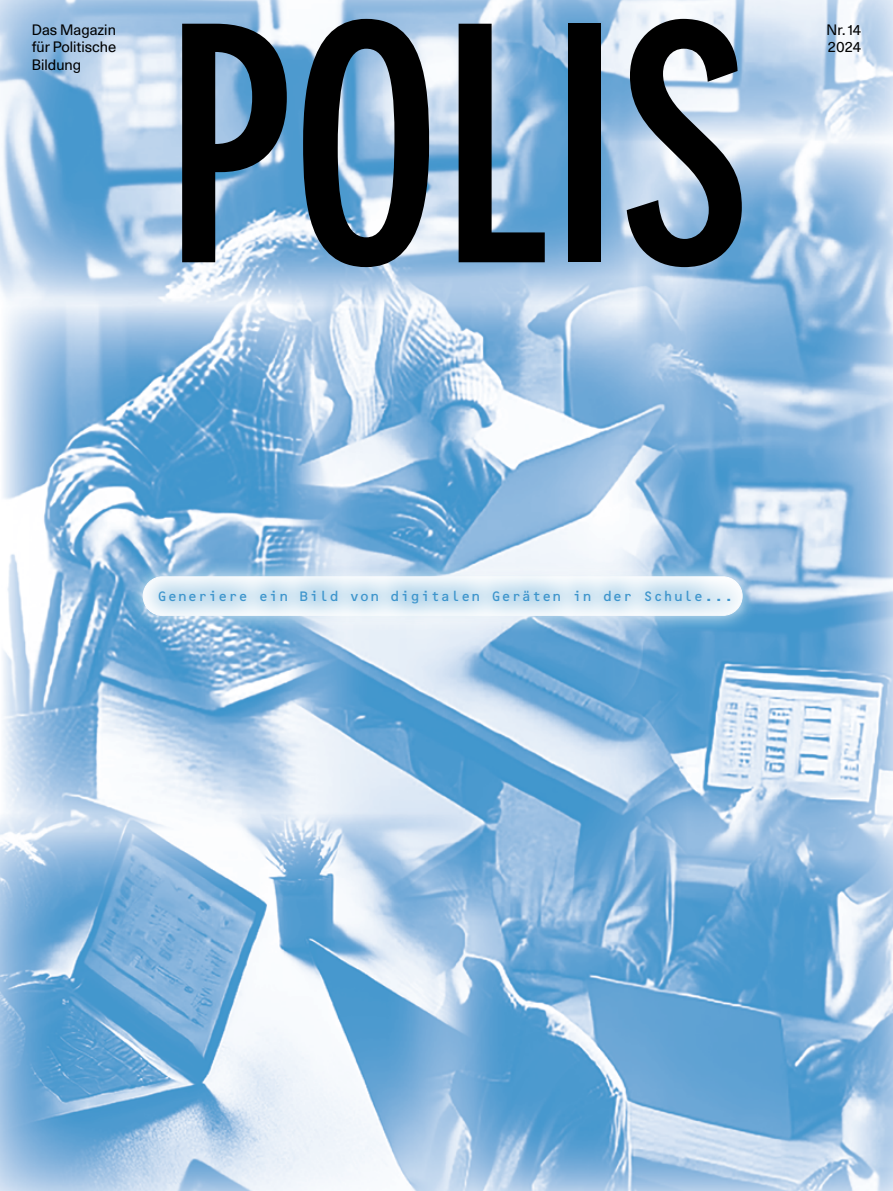
<style>
.page{position:relative;width:893px;height:1191px;background:#fff}
.page>*{position:absolute;margin:0;border:0;box-sizing:border-box;transform-origin:0 0}
.t1{font:700 condensed 324px "DIN Neuzeit Grotesk Std";letter-spacing:-.015em;color:#000}
.t2{font:14.55px/17.4px "Unica 77 LL";color:#000;text-align:justify}
.t3{font:14.1px "OCRB Std";color:#3e95cc}
</style>
<div class="page">
<img style="left:0;top:0;width:893px;height:1191px">
<svg style="left:126px;top:558px;width:633px;height:76px;background:#a0c5e4"></svg>
<div style="left:137px;top:567px;width:615px;height:58px;background:#3e95cc;opacity:.6"></div>
<h1 class="t1" style="left:164px;top:-40px;width:588px">POLIS</h1>
<p class="t2" style="left:32px;top:20px;width:86px">Das Magazin für Politische Bildung</p>
<p class="t2" style="left:826px;top:20px;width:36px">Nr.14<br>2024</p>
<p class="t3" style="left:157px;top:587px;width:578px">Generiere ein Bild von digitalen Geräten in der Schule...</p>
<p class="t3" style="left:183px;top:587px;width:528px">Generiere ein Bild von debatierenden Schüler*nnen...</p>
</div>
